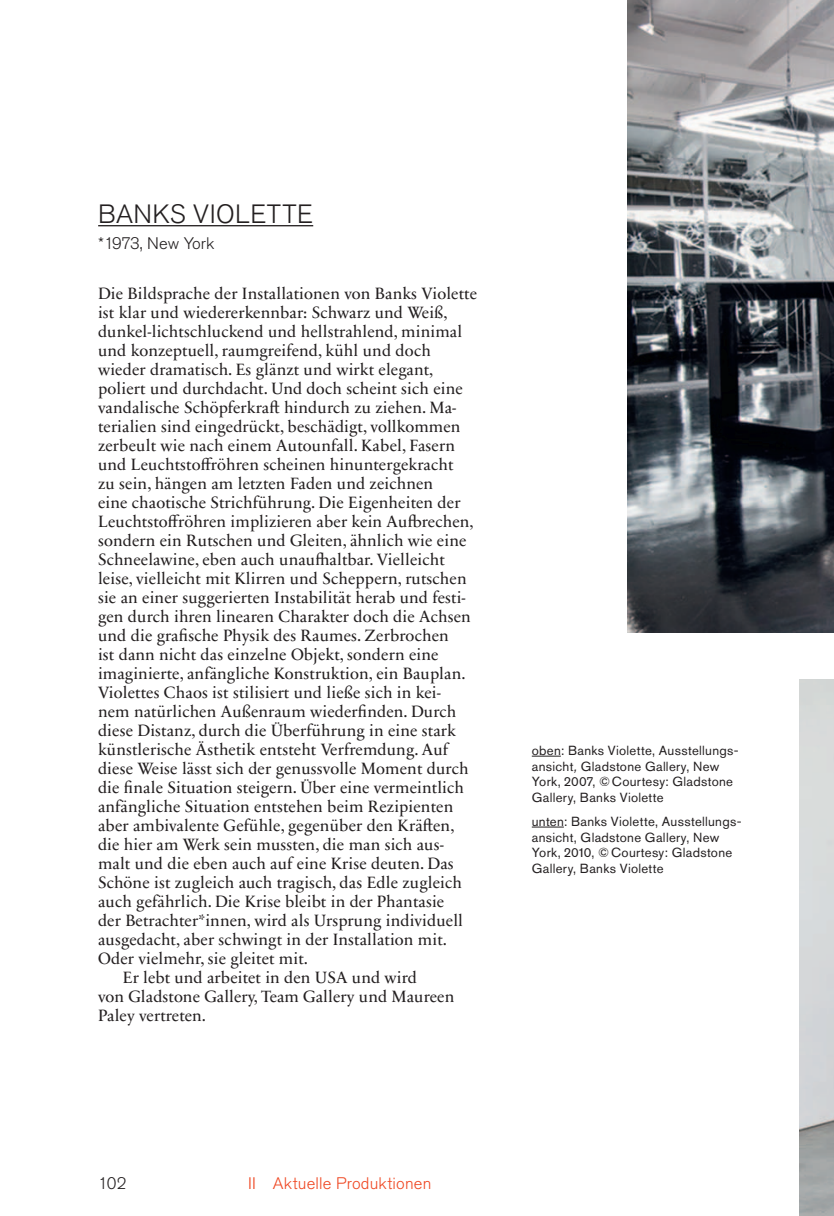
<style>
.page{position:relative;width:834px;height:1216px;background:#fff}
.page>*{position:absolute;margin:0;border:0;box-sizing:border-box;transform-origin:0 0}
.t1{font:300 26.25px "Akzidenz Grotesk Pro";letter-spacing:.015em;color:#231f20}
.t2{font:16.62px "Sabon Next LT Pro";letter-spacing:.005em;color:#231f20}
.t3{font:300 16.62px "Akzidenz Grotesk Pro";letter-spacing:.01em;color:#ef4722}
.t4{font:300 16.62px "Akzidenz Grotesk Pro";letter-spacing:-.015em;color:#231f20}
.t5{font:13.12px/15.8px "Akzidenz Grotesk Pro";letter-spacing:.025em;color:#231f20}
.s1{font-style:italic}
</style>
<div class="page">
<img style="left:628px;top:1px;width:205px;height:631px">
<img style="left:799px;top:679px;width:34px;height:536px">
<hr style="left:98px;top:225px;width:215px;height:1px;background:#231f20">
<svg style="left:531px;top:755px;width:29px;height:1px"></svg>
<hr style="left:531px;top:826px;width:32px;height:1px;background:#231f20">
<h1 class="t1" style="left:98px;top:197px;width:216px">BANKS VIOLETTE</h1>
<p class="t4" style="left:98px;top:232px;width:118px">*1973, New York</p>
<p class="t2" style="left:98px;top:280px;width:380px">Die Bildsprache der Installationen von Banks Violette</p>
<p class="t2" style="left:98px;top:299px;width:351px">ist klar und wiedererkennbar: Schwarz und Weiß,</p>
<p class="t2" style="left:98px;top:318px;width:365px">dunkel-lichtschluckend und hellstrahlend, minimal</p>
<p class="t2" style="left:98px;top:337px;width:334px">und konzeptuell, raumgreifend, kühl und doch</p>
<p class="t2" style="left:98px;top:356px;width:337px">wieder dramatisch. Es glänzt und wirkt elegant,</p>
<p class="t2" style="left:98px;top:375px;width:366px">poliert und durchdacht. Und doch scheint sich eine</p>
<p class="t2" style="left:98px;top:394px;width:360px">vandalische Schöpferkraft hindurch zu ziehen. Ma-</p>
<p class="t2" style="left:98px;top:413px;width:364px">terialien sind eingedrückt, beschädigt, vollkommen</p>
<p class="t2" style="left:98px;top:432px;width:358px">zerbeult wie nach einem Autounfall. Kabel, Fasern</p>
<p class="t2" style="left:98px;top:451px;width:357px">und Leuchtstoffröhren scheinen hinuntergekracht</p>
<p class="t2" style="left:98px;top:470px;width:336px">zu sein, hängen am letzten Faden und zeichnen</p>
<p class="t2" style="left:98px;top:489px;width:364px">eine chaotische Strichführung. Die Eigenheiten der</p>
<p class="t2" style="left:98px;top:508px;width:377px">Leuchtstoffröhren implizieren aber kein Aufbrechen,</p>
<p class="t2" style="left:98px;top:527px;width:370px">sondern ein Rutschen und Gleiten, ähnlich wie eine</p>
<p class="t2" style="left:98px;top:546px;width:348px">Schneelawine, eben auch unaufhaltbar. Vielleicht</p>
<p class="t2" style="left:98px;top:565px;width:370px">leise, vielleicht mit Klirren und Scheppern, rutschen</p>
<p class="t2" style="left:98px;top:584px;width:369px">sie an einer suggerierten Instabilität herab und festi-</p>
<p class="t2" style="left:98px;top:603px;width:374px">gen durch ihren linearen Charakter doch die Achsen</p>
<p class="t2" style="left:98px;top:622px;width:352px">und die grafische Physik des Raumes. Zerbrochen</p>
<p class="t2" style="left:98px;top:641px;width:342px">ist dann nicht das einzelne Objekt, sondern eine</p>
<p class="t2" style="left:98px;top:660px;width:369px">imaginierte, anfängliche Konstruktion, ein Bauplan.</p>
<p class="t2" style="left:98px;top:679px;width:344px">Violettes Chaos ist stilisiert und ließe sich in kei-</p>
<p class="t2" style="left:98px;top:698px;width:360px">nem natürlichen Außenraum wiederfinden. Durch</p>
<p class="t2" style="left:98px;top:717px;width:359px">diese Distanz, durch die Überführung in eine stark</p>
<p class="t2" style="left:98px;top:736px;width:351px">künstlerische Ästhetik entsteht Verfremdung. Auf</p>
<p class="t2" style="left:98px;top:755px;width:372px">diese Weise lässt sich der genussvolle Moment durch</p>
<p class="t2" style="left:98px;top:774px;width:367px">die finale Situation steigern. Über eine vermeintlich</p>
<p class="t2" style="left:98px;top:793px;width:356px">anfängliche Situation entstehen beim Rezipienten</p>
<p class="t2" style="left:98px;top:812px;width:358px">aber ambivalente Gefühle, gegenüber den Kräften,</p>
<p class="t2" style="left:98px;top:831px;width:347px">die hier am Werk sein mussten, die man sich aus-</p>
<p class="t2" style="left:98px;top:850px;width:357px">malt und die eben auch auf eine Krise deuten. Das</p>
<p class="t2" style="left:98px;top:869px;width:365px">Schöne ist zugleich auch tragisch, das Edle zugleich</p>
<p class="t2" style="left:98px;top:888px;width:348px">auch gefährlich. Die Krise bleibt in der Phantasie</p>
<p class="t2" style="left:98px;top:907px;width:366px">der Betrachter*innen, wird als Ursprung individuell</p>
<p class="t2" style="left:98px;top:926px;width:350px">ausgedacht, aber schwingt in der Installation mit.</p>
<p class="t2" style="left:98px;top:945px;width:211px">Oder vielmehr, sie gleitet mit.</p>
<p class="t2" style="left:123px;top:964px;width:295px">Er lebt und arbeitet in den USA und wird</p>
<p class="t2" style="left:98px;top:983px;width:358px">von Gladstone Gallery, Team Gallery und Maureen</p>
<p class="t2" style="left:98px;top:1002px;width:110px">Paley vertreten.</p>
<p class="t5" style="left:531px;top:742px;width:208px">oben: Banks Violette, Ausstellungs&shy;ansicht<span class="s1">,</span> Gladstone Gallery, New<br>York, 2007, © Courtesy: Gladstone<br>Gallery, Banks Violette</p>
<p class="t5" style="left:531px;top:813px;width:211px">unten: Banks Violette, Ausstellungs&shy;ansicht, Gladstone Gallery, New<br>York, 2010, © Courtesy: Gladstone<br>Gallery, Banks Violette</p>
<p class="t4" style="left:98px;top:1172px;width:30px">102</p>
<p class="t3" style="left:248px;top:1172px;width:185px">II Aktuelle Produktionen</p>
</div>
